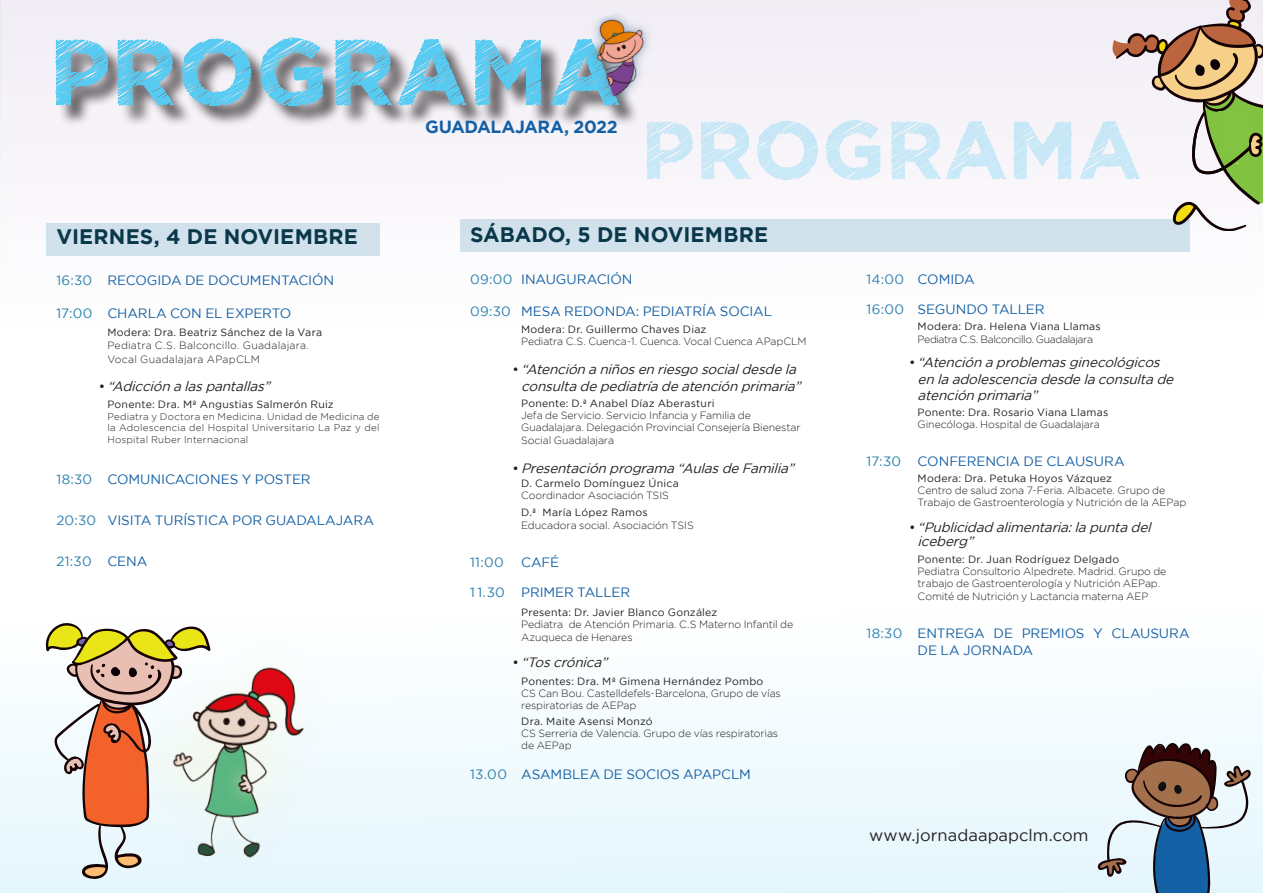
<style>
.page{position:relative;width:1263px;height:893px;background:#fff}
.page>*{position:absolute;margin:0;border:0;box-sizing:border-box;transform-origin:0 0}
.Dias{font:700 21px "Gotham";letter-spacing:.005em;color:#0a384b}
.horas{font:700 17.55px "Gotham";letter-spacing:-.025em;color:#1560a5}
.moderador{font:16.5px "Gotham";letter-spacing:.005em;color:#231f20}
.horas-2{font:13.5px/16.2px "Gotham";letter-spacing:-.005em;color:#1560a5}
.t1{font:italic 13.5px/16.2px "Gotham";color:#231f20}
.horas-3{font:13.5px "Gotham";letter-spacing:.015em;color:#2a80ae}
.cargo{font:300 10.5px/12px "Gotham";letter-spacing:-.01em;color:#231f20}
.moderador-2{font:10.5px "Gotham";letter-spacing:.025em;color:#231f20}
.moderador-3{font:300 10.5px/12px "Gotham";letter-spacing:-.005em;color:#231f20}
.horas-4{font:10.5px "Gotham";letter-spacing:.02em;color:#231f20}
.moderador-4{font:300 10.5px "Gotham";letter-spacing:.02em;color:#231f20}
.cargo-2{font:300 10.5px "Gotham";letter-spacing:-.04em;color:#231f20}
.cargo-3{font:10.5px "Gotham";letter-spacing:.025em;color:#231f20}
.moderador-5{font:300 9.75px/11.7px "Gotham";letter-spacing:.025em;color:#231f20;text-align:justify}
.s1{color:#2a80ae}
.s2{font-style:normal}
.s3{color:#1560a5}
</style>
<div class="page">
<div style="left:460px;top:220px;width:730px;height:32px;background:#d2e2ec"></div>
<div style="left:0;top:715px;width:1263px;height:178px;background:#edf9fd"></div>
<div style="left:47px;top:223px;width:333px;height:32px;background:#d2e2ec"></div>
<svg style="left:1097px;top:742px;width:155px;height:151px;background:#a5acb3"></svg>
<svg style="left:645px;top:0;width:618px;height:231px"></svg>
<svg style="left:42px;top:23px;width:589px;height:108px"></svg>
<img style="left:572px;top:0;width:119px;height:110px">
<svg style="left:44px;top:623px;width:62px;height:256px"></svg>
<img style="left:106px;top:626px;width:252px;height:267px">
<p class="Dias" style="left:56px;top:225px;width:303px">VIERNES, 4 DE NOVIEMBRE</p>
<p class="horas-2" style="left:56px;top:272px;width:279px"><span class="s1">16:30</span> RECOGIDA DE DOCUMENTACIÓN</p>
<p class="horas-2" style="left:56px;top:305px;width:236px"><span class="s1">17:00</span> CHARLA CON EL EXPERTO</p>
<p class="horas-4" style="left:107px;top:327px;width:216px">Modera: Dra. Beatriz Sánchez de la Vara</p>
<p class="moderador-4" style="left:107px;top:339px;width:203px">Pediatra C.S. Balconcillo. Guadalajara.</p>
<p class="moderador-4" style="left:107px;top:354px;width:154px">Vocal Guadalajara APapCLM</p>
<p class="t1" style="left:99px;top:378px;width:176px"><span class="s2">•</span> “Adicción alaspantallas”</p>
<p class="moderador-2" style="left:107px;top:398px;width:228px">Ponente: Dra. Mª Angustias Salmerón Ruiz</p>
<p class="moderador-5" style="left:107px;top:410px;width:274px">Pediatra y Doctora en Medicina. Unidad de Medicina de la Adolescencia del Hospital Universitario La Paz y del Hospital Ruber Internacional</p>
<p class="horas-2" style="left:56px;top:471px;width:256px"><span class="s1">18:30</span> COMUNICACIONES Y POSTER</p>
<p class="horas-2" style="left:56px;top:512px;width:319px"><span class="s1">20:30</span> VISITA TURÍSTICA POR GUADALAJARA</p>
<p class="horas-3" style="left:56px;top:554px;width:92px">21:30 <span class="s3">CENA</span></p>
<p class="horas" style="left:425px;top:116px;width:194px">GUADALAJARA, 2022</p>
<p class="Dias" style="left:470px;top:223px;width:300px">SÁBADO, 5 DE NOVIEMBRE</p>
<p class="horas-2" style="left:470px;top:271px;width:164px"><span class="s1">09:00</span> INAUGURACIÓN</p>
<p class="horas-2" style="left:470px;top:303px;width:303px"><span class="s1">09:30</span> MESA REDONDA: PEDIATRÍA SOCIAL</p>
<p class="cargo-3" style="left:521px;top:324px;width:187px">Modera: Dr. Guillermo Chaves Diaz</p>
<p class="cargo" style="left:521px;top:336px;width:287px">Pediatra C.S. Cuenca-1. Cuenca. Vocal Cuenca APapCLM</p>
<p class="t1" style="left:521px;top:361px;width:285px;text-indent:-9px"><span class="s2">•</span> “Atención aniñosen riesgo socialdesdela consultadepediatríadeatención primaria”</p>
<p class="moderador-2" style="left:521px;top:397px;width:195px">Ponente: D.ª Anabel Díaz Aberasturi</p>
<p class="cargo" style="left:521px;top:409px;width:281px">Jefa de Servicio. Servicio Infancia y Familia de<br>Guadalajara. Delegación Provincial Consejería Bienestar</p>
<p class="cargo" style="left:521px;top:435px;width:94px">Social Guadalajara</p>
<p class="t1" style="left:513px;top:460px;width:287px"><span class="s2">•</span> Presentación programa“AulasdeFamilia”</p>
<p class="moderador-2" style="left:521px;top:478px;width:159px">D. Carmelo Domínguez Única</p>
<p class="cargo" style="left:521px;top:490px;width:149px">Coordinador Asociación TSIS</p>
<p class="moderador-2" style="left:521px;top:506px;width:128px">D.ª María López Ramos</p>
<p class="moderador-3" style="left:521px;top:519px;width:174px">Educadora social. Asociación TSIS</p>
<p class="horas-3" style="left:470px;top:555px;width:35px">11:00</p>
<p class="horas-2" style="left:521px;top:554px;width:40px">CAFÉ</p>
<p class="horas-2" style="left:470px;top:584px;width:161px"><span class="s1">1 1.30</span> PRIMER TALLER</p>
<p class="horas-4" style="left:521px;top:606px;width:198px">Presenta: Dr. Javier Blanco González</p>
<p class="cargo" style="left:521px;top:618px;width:274px;line-height:12.8px">Pediatra de Atención Primaria. C.S Materno Infantil de<br>Azuqueca de Henares</p>
<p class="t1" style="left:513px;top:654px;width:100px"><span class="s2">•</span> “Toscrónica”</p>
<p class="moderador-2" style="left:521px;top:676px;width:244px">Ponentes: Dra. Mª Gimena Hernández Pombo</p>
<p class="cargo" style="left:521px;top:687px;width:261px">CS Can Bou. Castelldefels-Barcelona, Grupo de vías respiratorias de AEPap</p>
<p class="moderador-2" style="left:521px;top:716px;width:133px">Dra. Maite Asensi Monzó</p>
<p class="moderador-3" style="left:521px;top:728px;width:258px">CS Serreria de Valencia. Grupo de vías respiratorias</p>
<p class="moderador-3" style="left:521px;top:740px;width:52px">de AEPap</p>
<p class="horas-2" style="left:470px;top:766px;width:282px"><span class="s1">13.00</span> ASAMBLEA DE SOCIOS APAPCLM</p>
<p class="horas-2" style="left:867px;top:271px;width:110px"><span class="s1">14:00</span> COMIDA</p>
<p class="horas-2" style="left:867px;top:301px;width:179px"><span class="s1">16:00</span> SEGUNDO TALLER</p>
<p class="moderador-2" style="left:918px;top:320px;width:185px">Modera: Dra. Helena Viana Llamas</p>
<p class="cargo-2" style="left:918px;top:333px;width:177px">Pediatra C.S. Balconcillo. Guadalajara</p>
<p class="t1" style="left:918px;top:354px;width:261px;text-indent:-9px"><span class="s2">•</span> “Atención aproblemasginecológicos en laadolescenciadesdelaconsultade atención primaria”</p>
<p class="moderador-2" style="left:918px;top:407px;width:192px">Ponente: Dra. Rosario Viana Llamas</p>
<p class="cargo" style="left:918px;top:418px;width:184px">Ginecóloga. Hospital de Guadalajara</p>
<p class="horas-2" style="left:867px;top:452px;width:260px"><span class="s1">17:30</span> CONFERENCIA DE CLAUSURA</p>
<p class="moderador-2" style="left:918px;top:472px;width:196px">Modera: Dra. Petuka Hoyos Vázquez</p>
<p class="moderador-3" style="left:918px;top:484px;width:270px">Centro de salud zona 7-Feria. Albacete. Grupo de<br>Trabajo de Gastroenterología y Nutrición de la AEPap</p>
<p class="t1" style="left:918px;top:520px;width:239px;line-height:13.5px;text-indent:-9px"><span class="s2">•</span> “Publicidad alimentaria:lapuntadel iceberg”</p>
<p class="moderador-2" style="left:918px;top:554px;width:203px">Ponente: Dr. Juan Rodríguez Delgado</p>
<p class="cargo" style="left:918px;top:565px;width:250px">Pediatra Consultorio Alpedrete. Madrid. Grupo de trabajo de Gastroenterología y Nutrición AEPap.<br>Comité de Nutrición y Lactancia materna AEP</p>
<p class="horas-2" style="left:918px;top:625px;width:274px;text-indent:-51px"><span class="s1">18:30</span> ENTREGA DE PREMIOS Y CLAUSURA<br>DE LA JORNADA</p>
<p class="moderador" style="left:869px;top:826px;width:221px">www.jornadaapapclm.com</p>
</div>
